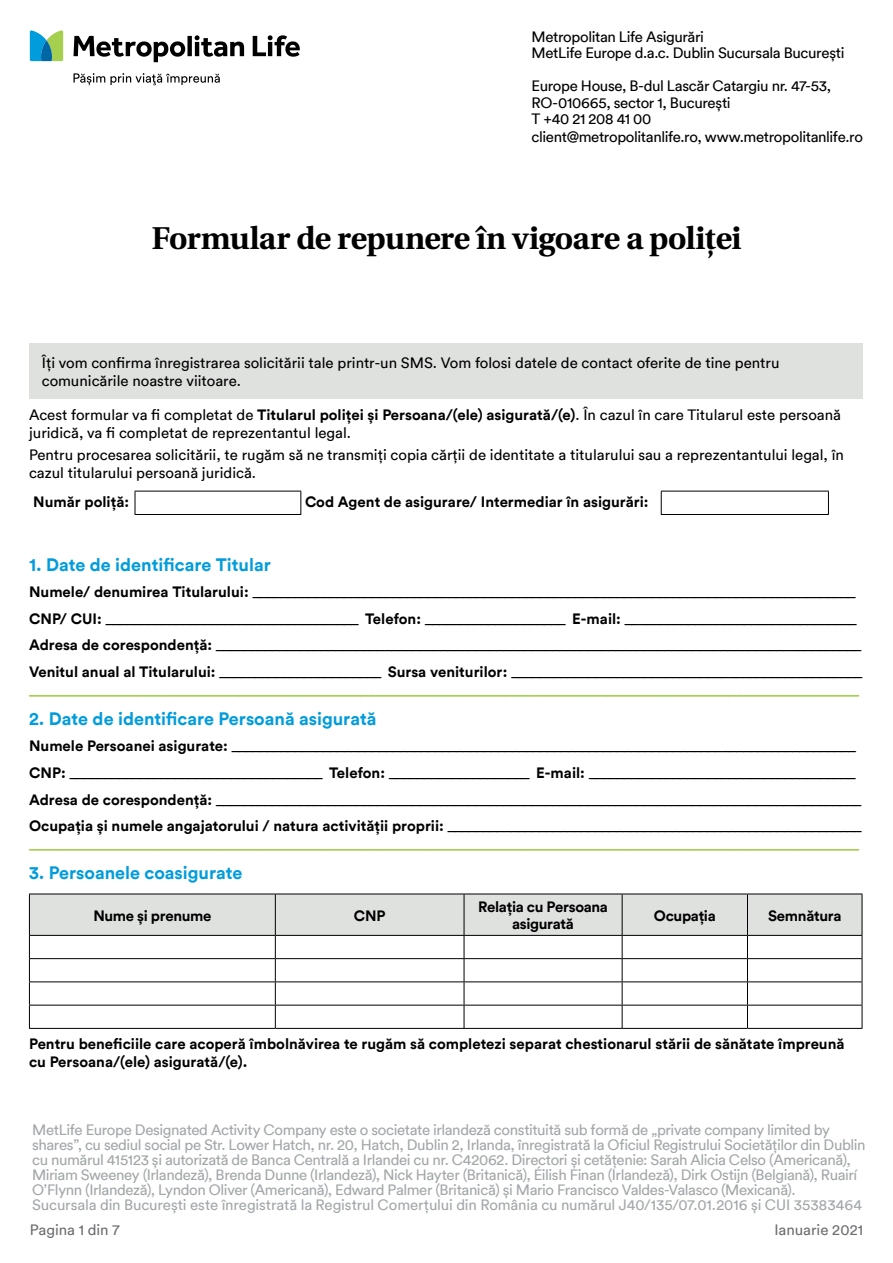
<style>
.page{position:relative;width:893px;height:1263px;background:#fff}
.page>*{position:absolute;margin:0;border:0;box-sizing:border-box;transform-origin:0 0}
.t1{font:700 31.5px "Linguistics Pro";letter-spacing:-.015em;color:#000}
.t2{font:700 18px "Circular";color:#009cdc}
.t3{font:15px/26.5px "Circular";color:#000}
.t4{font:15px/15px "Circular";letter-spacing:-.025em;color:#a3a7a9}
.t5{font:700 15px "Circular";color:#a5cf4f}
.t6{font:15px/16.5px "Circular";letter-spacing:-.025em;color:#000}
.t7{font:700 15px/18px "Circular";color:#000}
.t8{font:700 15px/17.2px "Circular";letter-spacing:-.02em;color:#000;text-align:center}
.t9{font:15px "Circular";color:#6d6e71}
.s1{font-weight:700}
</style>
<div class="page">
<div style="left:29px;top:344px;width:833px;height:55px;background:#dfe1df"></div>
<hr style="left:135px;top:491px;width:166px;height:1px;background:#000">
<svg style="left:135px;top:491px;width:1px;height:23px"></svg>
<svg style="left:300px;top:491px;width:1px;height:23px"></svg>
<hr style="left:661px;top:491px;width:168px;height:1px;background:#000">
<svg style="left:661px;top:491px;width:1px;height:23px"></svg>
<svg style="left:828px;top:491px;width:1px;height:23px"></svg>
<hr style="left:135px;top:514px;width:166px;height:1px;background:#000">
<hr style="left:661px;top:514px;width:168px;height:1px;background:#000">
<svg style="left:29px;top:894px;width:834px;height:134px"></svg>
<hr style="left:29px;top:1028px;width:246px;height:1px;background:#000">
<hr style="left:275px;top:1028px;width:189px;height:1px;background:#000">
<hr style="left:464px;top:1028px;width:158px;height:1px;background:#000">
<hr style="left:622px;top:1028px;width:125px;height:1px;background:#000">
<hr style="left:747px;top:1028px;width:115px;height:1px;background:#000">
<svg style="left:73px;top:35px;width:227px;height:27px"></svg>
<svg style="left:30px;top:30px;width:33px;height:31px"></svg>
<svg style="left:73px;top:73px;width:147px;height:12px"></svg>
<p class="t6" style="left:531px;top:28px;width:314px">Metropolitan Life Asigurări<br>MetLife Europe d.a.c. Dublin Sucursala București</p>
<p class="t6" style="left:531px;top:77px;width:301px">Europe House, B-dul Lascăr Catargiu nr. 47-53,<br>RO-010665, sector 1, Bucureşti<br>T +40 21 208 41 00</p>
<p class="t6" style="left:531px;top:128px;width:333px">client@metropolitanlife.ro, www.metropolitanlife.ro</p>
<h1 class="t1" style="left:151px;top:213px;width:592px">Formular de repunere în vigoare a poliței</h1>
<p class="t3" style="left:42px;top:353px;width:739px;line-height:18px">Îți vom confirma înregistrarea solicitării tale printr-un SMS. Vom folosi datele de contact oferite de tine pentru comunicările noastre viitoare.</p>
<p class="t3" style="left:29px;top:405px;width:813px;line-height:18px">Acest formular va fi completat de <span class="s1">Titularul poliței și Persoana/(ele) asigurată/(e)</span>. În cazul în care Titularul este persoană juridică, va fi completat de reprezentantul legal.</p>
<p class="t3" style="left:29px;top:445px;width:816px;line-height:18px">Pentru procesarea solicitării, te rugăm să ne transmiți copia cărții de identitate a titularului sau a reprezentantului legal, în cazul titularului persoană juridică.</p>
<p class="t7" style="left:33px;top:493px;width:97px">Număr poliță:</p>
<p class="t7" style="left:305px;top:493px;width:345px">Cod Agent de asigurare/ Intermediar în asigurări:</p>
<p class="t2" style="left:29px;top:552px;width:243px">1. Date de identificare Titular</p>
<p class="t3" style="left:29px;top:578px;width:835px"><span class="s1">Numele/ denumirea Titularului:</span> ______________________________________________________________________________________ <span class="s1">CNP/ CUI:</span> ____________________________________ <span class="s1">Telefon:</span> ____________________ <span class="s1">E-mail:</span> _________________________________ <span class="s1">Adresa de corespondență:</span> ____________________________________________________________________________________________ <span class="s1">Venitul anual al Titularului:</span> _______________________ <span class="s1">Sursa veniturilor:</span> __________________________________________________</p>
<p class="t5" style="left:29px;top:679px;width:832px">___________________________________________________________________________________________________________________</p>
<p class="t2" style="left:29px;top:706px;width:349px">2. Date de identificare Persoană asigurată</p>
<p class="t3" style="left:29px;top:732px;width:834px"><span class="s1">Numele Persoanei asigurate:</span> _________________________________________________________________________________________ <span class="s1">CNP:</span> ____________________________________ <span class="s1">Telefon:</span> ____________________ <span class="s1">E-mail:</span> ______________________________________ <span class="s1">Adresa de corespondență:</span> ____________________________________________________________________________________________ <span class="s1">Ocupația și numele angajatorului / natura activității proprii:</span> ___________________________________________________________</p>
<p class="t5" style="left:29px;top:833px;width:832px">___________________________________________________________________________________________________________________</p>
<p class="t2" style="left:29px;top:860px;width:215px">3. Persoanele coasigurate</p>
<p class="t8" style="left:93px;top:906px;width:120px">Nume și prenume</p>
<p class="t7" style="left:354px;top:906px;width:33px">CNP</p>
<p class="t8" style="left:478px;top:898px;width:131px">Relația cu Persoana asigurată</p>
<p class="t8" style="left:654px;top:906px;width:64px">Ocupația</p>
<p class="t8" style="left:768px;top:906px;width:75px">Semnătura</p>
<p class="t7" style="left:29px;top:1034px;width:817px">Pentru beneficiile care acoperă îmbolnăvirea te rugăm să completezi separat chestionarul stării de sănătate împreună cu Persoana/(ele) asigurată/(e).</p>
<p class="t4" style="left:32px;top:1121px;width:835px">MetLife Europe Designated Activity Company este o societate irlandeză constituită sub formă de „private company limited by shares”, cu sediul social pe Str. Lower Hatch, nr. 20, Hatch, Dublin 2, Irlanda, înregistrată la Oficiul Registrului Societăților din Dublin cu numărul 415123 și autorizată de Banca Centrală a Irlandei cu nr. C42062. Directori și cetățenie: Sarah Alicia Celso (Americană), Miriam Sweeney (Irlandeză), Brenda Dunne (Irlandeză), Nick Hayter (Britanică), Éilish Finan (Irlandeză), Dirk Ostijn (Belgiană), Ruairí O’Flynn (Irlandeză), Lyndon Oliver (Americană), Edward Palmer (Britanică) și Mario Francisco Valdes-Valasco (Mexicană).<br>Sucursala din București este înregistrată la Registrul Comerțului din România cu numărul J40/135/07.01.2016 și CUI 35383464</p>
<p class="t9" style="left:30px;top:1220px;width:91px">Pagina 1 din 7</p>
<p class="t9" style="left:774px;top:1220px;width:90px">Ianuarie 2021</p>
</div>
